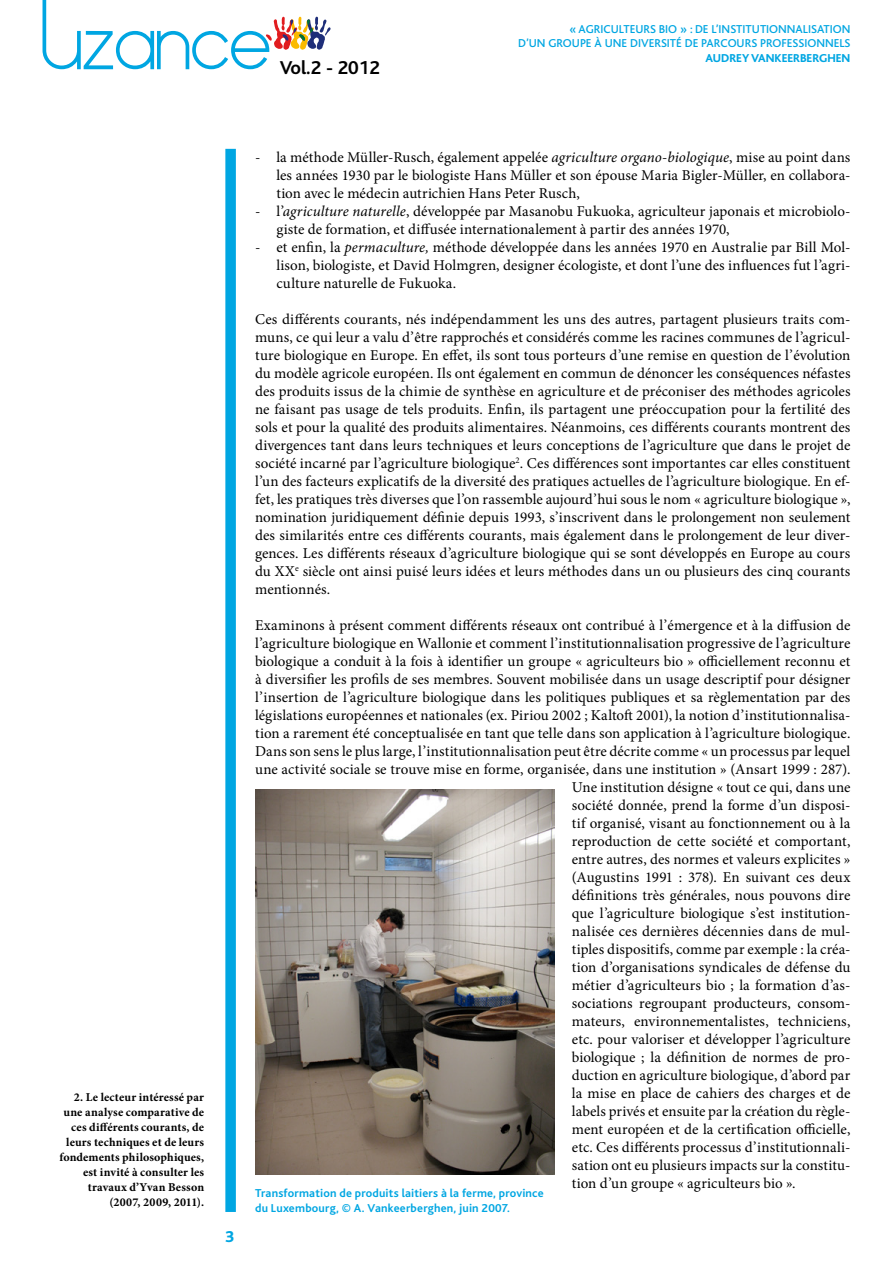
<style>
.page{position:relative;width:893px;height:1263px;background:#fff}
.page>*{position:absolute;margin:0;border:0;box-sizing:border-box;transform-origin:0 0}
.t1{font:700 19.5px "Bliss";color:#000}
.t2{font:800 16.5px "Bliss";color:#00a6e2}
.t3{font:15px/18px "Minion Pro";letter-spacing:.005em;color:#000;text-align:justify}
.t4{font:700 12px/15px "Minion Pro";letter-spacing:.01em;color:#000;text-align:right}
.t5{font:500 12px/14.4px "Bliss";color:#00a6e2;text-align:right}
.t6{font:700 12px/15px "Bliss";letter-spacing:.015em;color:#00a6e2}
.t7{font:800 12px "Bliss";color:#00a6e2}
.s1{font-style:italic}
</style>
<div class="page">
<div style="left:225px;top:149px;width:11px;height:1063px;background:#00a6e2"></div>
<svg style="left:43px;top:0;width:288px;height:69px"></svg>
<img style="left:255px;top:790px;width:300px;height:384px">
<h1 class="t1" style="left:280px;top:58px;width:102px">Vol.2 - 2012</h1>
<p class="t5" style="left:518px;top:22px;width:334px">« AGRICULTEURS BIO » : DE L’INSTITUTIONNALISATION<br>D’UN GROUPE À UNE DIVERSITÉ DE PARCOURS PROFESSIONNELS</p>
<p class="t7" style="left:705px;top:51px;width:146px">AUDREY VANKEERBERGHEN</p>
<p class="t4" style="left:60px;top:1090px;width:146px">2. Le lecteur intéressé par une analyse comparative de ces différents courants, de leurs techniques et de leurs fondements philosophiques, est invité à consulter les travaux d’Yvan Besson (2007, 2009, 2011).</p>
<p class="t2" style="left:225px;top:1228px;width:11px">3</p>
<p class="t3" style="left:276px;top:148px;width:576px;text-indent:-21px">- la méthode Müller-Rusch, également appelée <span class="s1">agriculture organo-biologique</span>, mise au point dans les années 1930 par le biologiste Hans Müller et son épouse Maria Bigler-Müller, en collabora&shy;tion avec le médecin autrichien Hans Peter Rusch,</p>
<p class="t3" style="left:276px;top:202px;width:576px;text-indent:-21px">- l’<span class="s1">agriculture naturelle</span>, développée par Masanobu Fukuoka, agriculteur japonais et microbiolo&shy;giste de formation, et diffusée internationalement à partir des années 1970,</p>
<p class="t3" style="left:276px;top:238px;width:576px;text-indent:-21px">- et enfin, la <span class="s1">permaculture,</span> méthode développée dans les années 1970 en Australie par Bill Mol&shy;lison, biologiste, et David Holmgren, designer écologiste, et dont l’une des influences fut l’agri&shy;culture naturelle de Fukuoka.</p>
<p class="t3" style="left:255px;top:310px;width:597px">Ces différents courants, nés indépendamment les uns des autres, partagent plusieurs traits com&shy;muns, ce qui leur a valu d’être rapprochés et considérés comme les racines communes de l’agricul&shy;ture biologique en Europe. En effet, ils sont tous porteurs d’une remise en question de l’évolution du modèle agricole européen. Ils ont également en commun de dénoncer les conséquences néfastes des produits issus de la chimie de synthèse en agriculture et de préconiser des méthodes agricoles ne faisant pas usage de tels produits. Enfin, ils partagent une préoccupation pour la fertilité des sols et pour la qualité des produits alimentaires. Néanmoins, ces différents courants montrent des divergences tant dans leurs techniques et leurs conceptions de l’agriculture que dans le projet de société incarné par l’agriculture biologique<sup>2</sup>. Ces différences sont importantes car elles constituent l’un des facteurs explicatifs de la diversité des pratiques actuelles de l’agriculture biologique. En ef&shy;fet, les pratiques très diverses que l’on rassemble aujourd’hui sous le nom « agriculture biologique », nomination juridiquement définie depuis 1993, s’inscrivent dans le prolongement non seulement des similarités entre ces différents courants, mais également dans le prolongement de leur diver&shy;gences. Les différents réseaux d’agriculture biologique qui se sont développés en Europe au cours du XX<sup>e</sup> siècle ont ainsi puisé leurs idées et leurs méthodes dans un ou plusieurs des cinq courants mentionnés.</p>
<p class="t3" style="left:255px;top:616px;width:597px">Examinons à présent comment différents réseaux ont contribué à l’émergence et à la diffusion de</p>
<p class="t3" style="left:255px;top:634px;width:597px">l’agriculture biologique en Wallonie et comment l’institutionnalisation progressive de l’agriculture</p>
<p class="t3" style="left:255px;top:652px;width:597px">biologique a conduit à la fois à identifier un groupe « agriculteurs bio » officiellement reconnu et</p>
<p class="t3" style="left:255px;top:670px;width:597px">à diversifier les profils de ses membres. Souvent mobilisée dans un usage descriptif pour désigner</p>
<p class="t3" style="left:255px;top:688px;width:597px">l’insertion de l’agriculture biologique dans les politiques publiques et sa règlementation par des</p>
<p class="t3" style="left:255px;top:706px;width:597px">législations européennes et nationales (ex. Piriou 2002 ; Kaltoft 2001), la notion d’institutionnalisa-</p>
<p class="t3" style="left:255px;top:724px;width:597px">tion a rarement été conceptualisée en tant que telle dans son application à l’agriculture biologique.</p>
<p class="t3" style="left:255px;top:742px;width:597px">Dans son sens le plus large, l’institutionnalisation peut être décrite comme « un processus par lequel</p>
<p class="t3" style="left:255px;top:760px;width:597px">une activité sociale se trouve mise en forme, organisée, dans une institution » (Ansart 1999 : 287).</p>
<p class="t3" style="left:572px;top:778px;width:280px">Une institution désigne « tout ce qui, dans une</p>
<p class="t3" style="left:572px;top:796px;width:280px">société donnée, prend la forme d’un disposi-</p>
<p class="t3" style="left:572px;top:814px;width:280px">tif organisé, visant au fonctionnement ou à la</p>
<p class="t3" style="left:572px;top:832px;width:280px">reproduction de cette société et comportant,</p>
<p class="t3" style="left:572px;top:850px;width:280px">entre autres, des normes et valeurs explicites »</p>
<p class="t3" style="left:572px;top:868px;width:280px">(Augustins 1991 : 378). En suivant ces deux</p>
<p class="t3" style="left:572px;top:886px;width:280px">définitions très générales, nous pouvons dire</p>
<p class="t3" style="left:572px;top:904px;width:280px">que l’agriculture biologique s’est institution-</p>
<p class="t3" style="left:572px;top:922px;width:280px">nalisée ces dernières décennies dans de mul-</p>
<p class="t3" style="left:572px;top:940px;width:280px">tiples dispositifs, comme par exemple : la créa-</p>
<p class="t3" style="left:572px;top:958px;width:280px">tion d’organisations syndicales de défense du</p>
<p class="t3" style="left:572px;top:976px;width:280px">métier d’agriculteurs bio ; la formation d’as-</p>
<p class="t3" style="left:572px;top:994px;width:280px">sociations regroupant producteurs, consom-</p>
<p class="t3" style="left:572px;top:1012px;width:280px">mateurs, environnementalistes, techniciens,</p>
<p class="t3" style="left:572px;top:1030px;width:280px">etc. pour valoriser et développer l’agriculture</p>
<p class="t3" style="left:572px;top:1048px;width:280px">biologique ; la définition de normes de pro-</p>
<p class="t3" style="left:572px;top:1066px;width:280px">duction en agriculture biologique, d’abord par</p>
<p class="t3" style="left:572px;top:1084px;width:280px">la mise en place de cahiers des charges et de</p>
<p class="t3" style="left:572px;top:1102px;width:280px">labels privés et ensuite par la création du règle-</p>
<p class="t3" style="left:572px;top:1120px;width:280px">ment européen et de la certification officielle,</p>
<p class="t3" style="left:572px;top:1138px;width:280px">etc. Ces différents processus d’institutionnali-</p>
<p class="t3" style="left:572px;top:1156px;width:280px">sation ont eu plusieurs impacts sur la constitu-</p>
<p class="t3" style="left:572px;top:1174px;width:225px">tion d’un groupe « agriculteurs bio ».</p>
<p class="t6" style="left:255px;top:1186px;width:290px">Transformation de produits laitiers à la ferme, province du Luxembourg, © A. Vankeerberghen, juin 2007.</p>
</div>
